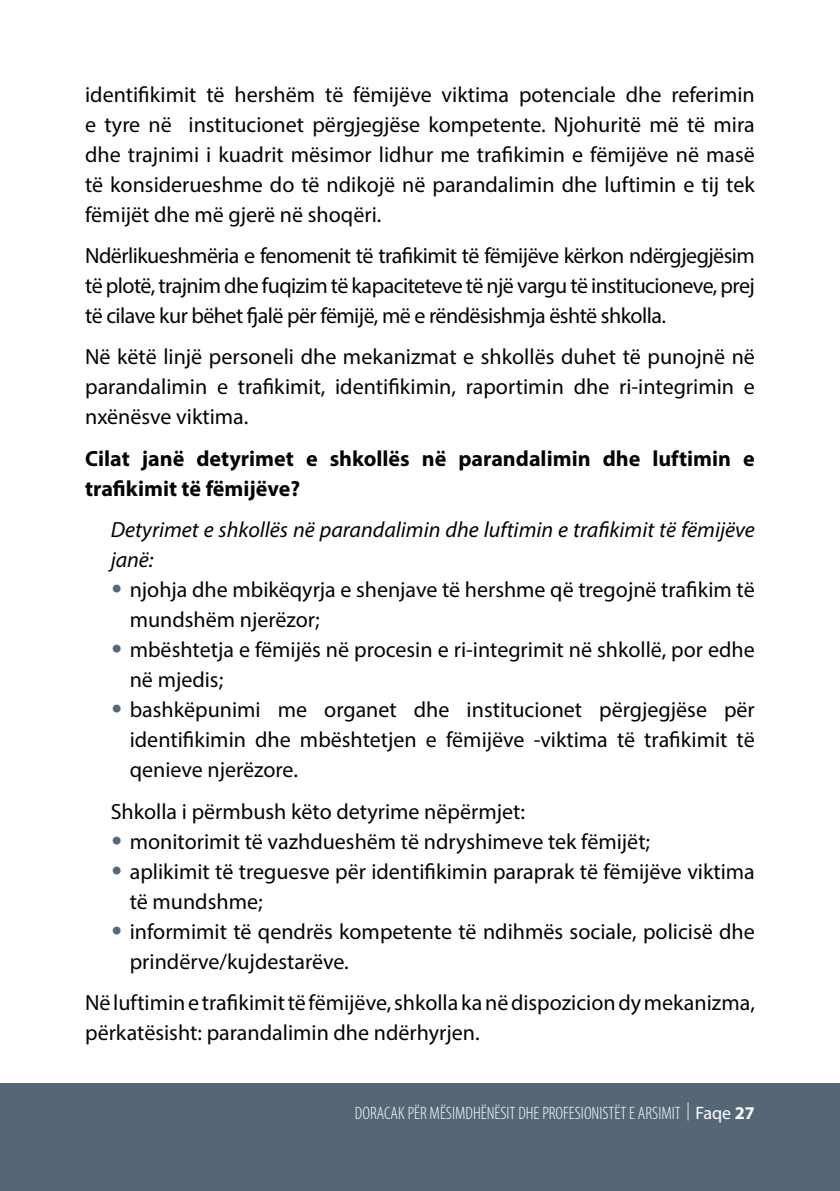
<style>
.page{position:relative;width:840px;height:1191px;background:#fff}
.page>*{position:absolute;margin:0;border:0;box-sizing:border-box;transform-origin:0 0}
.t1{font:22px/30px "Myriad Pro";color:#040503}
.t2{font:700 22px/30px "Myriad Pro";color:#040503}
.t3{font:italic 22px/30px "Myriad Pro";color:#040503}
.t4{font:300 condensed 18px "Myriad Pro";color:#fff}
.s1{font-family:"Arial";font-weight:900;font-size:24px;color:#566777}
.s2{font-weight:400;font-stretch:normal}
.s3{font-weight:700;font-stretch:normal}
</style>
<div class="page">
<div style="left:0;top:1084px;width:839px;height:107px;background:#556777"></div>
<p class="t1" style="left:85px;top:79px;width:670px;text-align:justify">identifikimit të hershëm të fëmijëve viktima potenciale dhe referimin e tyre në institucionet përgjegjëse kompetente. Njohuritë më të mira dhe trajnimi i kuadrit mësimor lidhur me trafikimin e fëmijëve në masë të konsiderueshme do të ndikojë në parandalimin dhe luftimin e tij tek fëmijët dhe më gjerë në shoqëri.</p>
<p class="t1" style="left:85px;top:240px;width:670px;text-align:justify">Ndërlikueshmëria e fenomenit të trafikimit të fëmijëve kërkon ndërgjegjësim të plotë, trajnim dhe fuqizim të kapaciteteve të një vargu të institucioneve, prej të cilave kur bëhet fjalë për fëmijë, më e rëndësishmja është shkolla.</p>
<p class="t1" style="left:85px;top:342px;width:671px;text-align:justify">Në këtë linjë personeli dhe mekanizmat e shkollës duhet të punojnë në parandalimin e trafikimit, identifikimin, raportimin dhe ri-integrimin e nxënësve viktima.</p>
<p class="t2" style="left:85px;top:442px;width:670px">Cilat janë detyrimet e shkollës në parandalimin dhe luftimin e trafikimit të fëmijëve?</p>
<p class="t3" style="left:111px;top:514px;width:645px">Detyrimet e shkollës në parandalimin dhe luftimin e trafikimit të fëmijëve janë:</p>
<p class="t1" style="left:130px;top:574px;width:626px;text-indent:-19px"><span class="s1">•</span> njohja dhe mbikëqyrja e shenjave të hershme që tregojnë trafikim të mundshëm njerëzor;</p>
<p class="t1" style="left:130px;top:634px;width:626px;text-indent:-19px"><span class="s1">•</span> mbështetja e fëmijës në procesin e ri-integrimit në shkollë, por edhe në mjedis;</p>
<p class="t1" style="left:130px;top:694px;width:626px;text-align:justify;text-indent:-19px"><span class="s1">•</span> bashkëpunimi me organet dhe institucionet përgjegjëse për identifikimin dhe mbështetjen e fëmijëve -viktima të trafikimit të qenieve njerëzore.</p>
<p class="t1" style="left:111px;top:796px;width:415px">Shkolla i përmbush këto detyrime nëpërmjet:</p>
<p class="t1" style="left:111px;top:826px;width:540px"><span class="s1">•</span> monitorimit të vazhdueshëm të ndryshimeve tek fëmijët;</p>
<p class="t1" style="left:130px;top:856px;width:626px;text-indent:-19px"><span class="s1">•</span> aplikimit të treguesve për identifikimin paraprak të fëmijëve viktima të mundshme;</p>
<p class="t1" style="left:130px;top:916px;width:626px;text-indent:-19px"><span class="s1">•</span> informimit të qendrës kompetente të ndihmës sociale, policisë dhe prindërve/kujdestarëve.</p>
<p class="t1" style="left:85px;top:987px;width:671px">Në luftimin e trafikimit të fëmijëve, shkolla ka në dispozicion dy mekanizma, përkatësisht: parandalimin dhe ndërhyrjen.</p>
<p class="t4" style="left:355px;top:1103px;width:401px">DORACAK PËR MËSIMDHËNËSIT DHE PROFESIONISTËT E ARSIMIT | <span class="s2">Faqe</span> <span class="s3">27</span></p>
</div>
